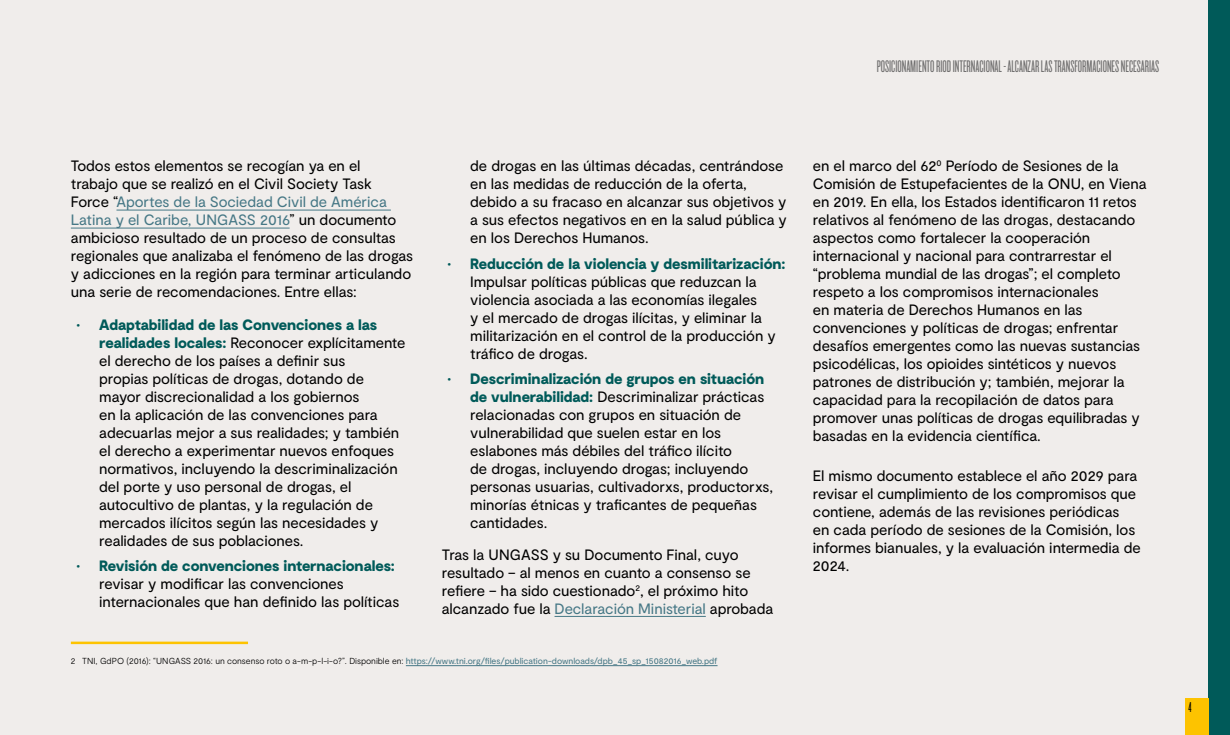
<style>
.page{position:relative;width:1230px;height:735px;background:#f0edeb}
.page>*{position:absolute;margin:0;border:0;box-sizing:border-box;transform-origin:0 0}
.t1{font:17.5px "Knockout HTF26 Junior Flyweight";color:#706f6f}
.t2{font:15px/18px "Moderat";letter-spacing:-.005em;color:#000}
.t3{font:900 15px "Moderat";letter-spacing:-.005em;color:#005a59}
.t4{font:15px "Knockout HTF26 Junior Flyweight";color:#000}
.t5{font:8.75px "Moderat";letter-spacing:-.005em;color:#467886}
.s1{color:#467886}
.s2{font-weight:900;color:#005a59}
.s3{font-weight:300;color:#000}
</style>
<div class="page">
<div style="left:1208px;top:0;width:22px;height:735px;background:#005a59"></div>
<div style="left:1185px;top:698px;width:23px;height:37px;background:#fdc300"></div>
<hr style="left:116px;top:210px;width:275px;height:1px;background:#467886">
<hr style="left:71px;top:228px;width:219px;height:1px;background:#467886">
<hr style="left:71px;top:642px;width:177px;height:2px;background:#fdc300">
<hr style="left:406px;top:665px;width:312px;height:1px;background:#467886">
<hr style="left:555px;top:616px;width:151px;height:1px;background:#467886">
<p class="t1" style="left:877px;top:58px;width:284px">POSICIONAMIENTO RIOD INTERNACIONAL - ALCANZAR LAS TRANSFORMACIONES NECESARIAS</p>
<p class="t2" style="left:71px;top:157px;width:344px">Todos estos elementos se recogían ya en el<br>trabajo que se realizó en el Civil Society Task Force “<span class="s1">Aportes de la Sociedad Civil de América Latina y el Caribe, UNGASS 2016</span>” un documento ambicioso resultado de un proceso de consultas regionales que analizaba el fenómeno de las drogas y adicciones en la región para terminar articulando una serie de recomendaciones. Entre ellas:</p>
<p class="t2" style="left:99px;top:316px;width:308px;text-indent:-22px"><span class="s2">• Adaptabilidad de las Convenciones a las realidades locales:</span> Reconocer explícitamente el derecho de los países a definir sus<br>propias políticas de drogas, dotando de mayor discrecionalidad a los gobiernos<br>en la aplicación de las convenciones para adecuarlas mejor a sus realidades; y también el derecho a experimentar nuevos enfoques normativos, incluyendo la descriminalización del porte y uso personal de drogas, el autocultivo de plantas, y la regulación de mercados ilícitos según las necesidades y realidades de sus poblaciones.</p>
<p class="t3" style="left:77px;top:556px;width:320px">• Revisión de convenciones internacionales:</p>
<p class="t2" style="left:99px;top:575px;width:302px">revisar y modificar las convenciones internacionales que han definido las políticas</p>
<p class="t2" style="left:470px;top:157px;width:318px">de drogas en las últimas décadas, centrándose en las medidas de reducción de la oferta, debido a su fracaso en alcanzar sus objetivos y a sus efectos negativos en en la salud pública y en los Derechos Humanos.</p>
<p class="t3" style="left:448px;top:254px;width:339px">• Reducción de la violencia y desmilitarización:</p>
<p class="t2" style="left:470px;top:273px;width:307px">Impulsar políticas públicas que reduzcan la violencia asociada a las economías ilegales<br>y el mercado de drogas ilícitas, y eliminar la militarización en el control de la producción y tráfico de drogas.</p>
<p class="t2" style="left:470px;top:370px;width:305px;text-indent:-22px"><span class="s2">• Descriminalización de grupos en situación de vulnerabilidad:</span> Descriminalizar prácticas relacionadas con grupos en situación de vulnerabilidad que suelen estar en los eslabones más débiles del tráfico ilícito<br>de drogas, incluyendo drogas; incluyendo personas usuarias, cultivadorxs, productorxs, minorías étnicas y traficantes de pequeñas cantidades.</p>
<p class="t2" style="left:442px;top:546px;width:333px">Tras la UNGASS y su Documento Final, cuyo resultado – al menos en cuanto a consenso se refiere – ha sido cuestionado<sup>2</sup>, el próximo hito alcanzado fue la <span class="s1">Declaración Ministerial</span> aprobada</p>
<p class="t5" style="left:71px;top:656px;width:648px"><span class="s3">2 TNI, GdPO (2016): “UNGASS 2016: un consenso roto o a-m-p-l-i-o?”. Disponible en:</span> https://www.tni.org/files/publication-downloads/dpb_45_sp_15082016_web.pdf</p>
<p class="t2" style="left:813px;top:157px;width:335px">en el marco del 62<sup>0</sup> Período de Sesiones de la Comisión de Estupefacientes de la ONU, en Viena en 2019. En ella, los Estados identificaron 11 retos relativos al fenómeno de las drogas, destacando aspectos como fortalecer la cooperación internacional y nacional para contrarrestar el “problema mundial de las drogas”; el completo respeto a los compromisos internacionales<br>en materia de Derechos Humanos en las convenciones y políticas de drogas; enfrentar desafíos emergentes como las nuevas sustancias psicodélicas, los opioides sintéticos y nuevos patrones de distribución y; también, mejorar la capacidad para la recopilación de datos para promover unas políticas de drogas equilibradas y basadas en la evidencia científica.</p>
<p class="t2" style="left:813px;top:467px;width:329px">El mismo documento establece el año 2029 para revisar el cumplimiento de los compromisos que contiene, además de las revisiones periódicas<br>en cada período de sesiones de la Comisión, los informes bianuales, y la evaluación intermedia de 2024.</p>
<p class="t4" style="left:1189px;top:699px;width:5px">4</p>
</div>
